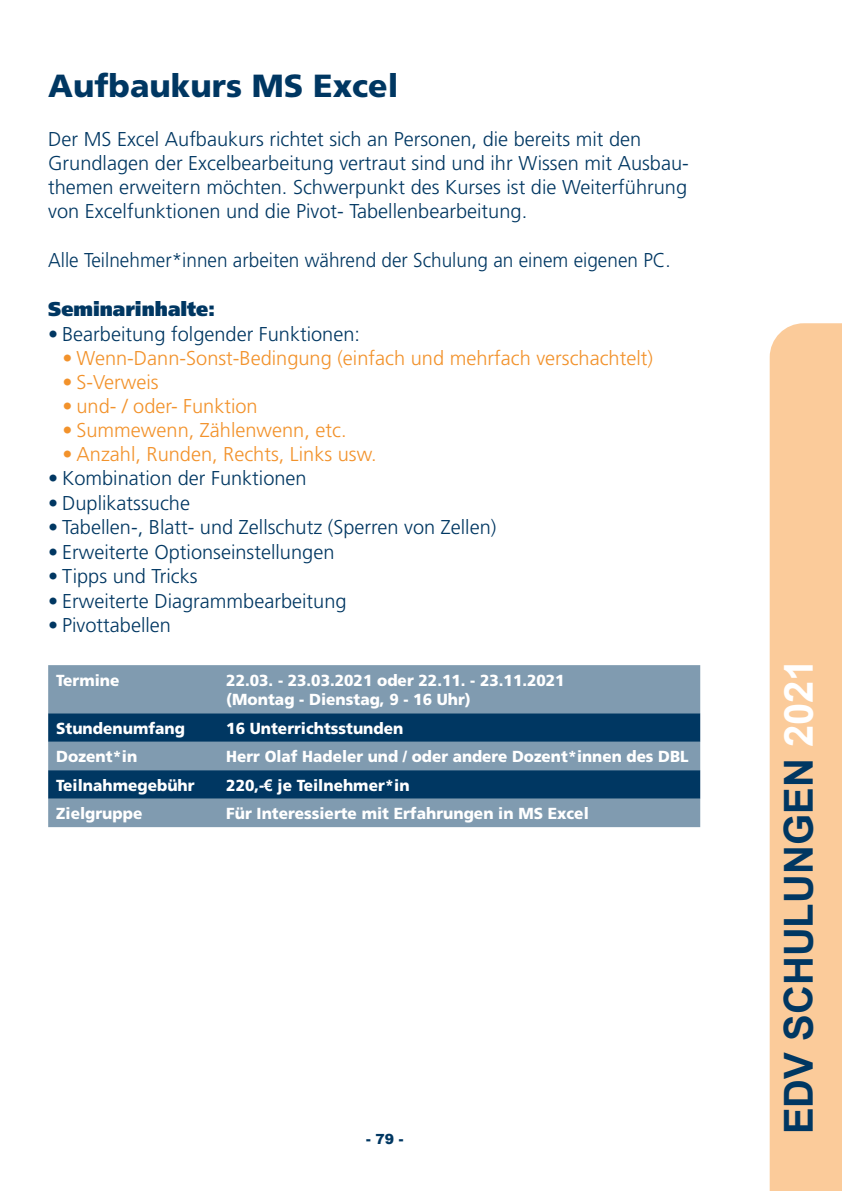
<style>
.page{position:relative;width:842px;height:1191px;background:#fff}
.page>*{position:absolute;margin:0;border:0;box-sizing:border-box;transform-origin:0 0}
.t1{font:700 40px "Arial";color:#003762}
.t2{font:900 32px "Frutiger";color:#003762}
.t3{font:300 20px/24px "Frutiger";color:#003762}
.t4{font:300 20px "Frutiger";color:#f2922b}
.t5{font:300 20px "Frutiger";color:#003762;scale:.95 1}
.t6{font:900 20px "Frutiger";color:#003762;scale:.96 1}
.t7{font:900 16px/19.6px "Frutiger";color:#fff;scale:.96 1}
.t8{font:900 16px "Frutiger";color:#fff;scale:.95 1}
.t9{font:900 14px "Arial";color:#003762}
.s1{font-family:"Arial";font-weight:700}
.s2{color:#fff}
</style>
<div class="page">
<div style="left:770px;top:323px;width:72px;height:868px;background:#fbcb9a"></div>
<div style="left:48px;top:665px;width:652px;height:162px;background:#809bb0"></div>
<svg style="left:48px;top:713px;width:652px;height:85px;background:#2c597c"></svg>
<h2 class="t2" style="left:48px;top:66px;width:352px">Aufbaukurs MS Excel</h2>
<p class="t3" style="left:48px;top:127px;width:642px">Der MS Excel Aufbaukurs richtet sich an Personen, die bereits mit den Grundlagen der Excelbearbeitung vertraut sind und ihr Wissen mit Ausbau&shy;themen erweitern möchten. Schwerpunkt des Kurses ist die Weiterführung von Excelfunktionen und die Pivot- Tabellenbearbeitung.</p>
<p class="t5" style="left:48px;top:249px;width:657px">Alle Teilnehmer*innen arbeiten während der Schulung an einem eigenen PC.</p>
<p class="t6" style="left:48px;top:297px;width:176px">Seminarinhalte:</p>
<p class="t3" style="left:48px;top:321px;width:313px">• Bearbeitung folgender Funktionen:</p>
<p class="t4" style="left:63px;top:346px;width:592px">• Wenn-Dann-Sonst-Bedingung (einfach und mehrfach verschachtelt)</p>
<p class="t4" style="left:63px;top:370px;width:98px">• S-Verweis</p>
<p class="t4" style="left:63px;top:394px;width:197px">• und- / oder- Funktion</p>
<p class="t4" style="left:63px;top:418px;width:286px">• Summewenn, Zählenwenn, etc.</p>
<p class="t4" style="left:63px;top:442px;width:316px">• Anzahl, Runden, Rechts, Links usw.</p>
<p class="t3" style="left:48px;top:466px;width:260px">• Kombination der Funktionen</p>
<p class="t3" style="left:48px;top:490px;width:143px">• Duplikatssuche</p>
<p class="t3" style="left:48px;top:515px;width:450px">• Tabellen-, Blatt- und Zellschutz (Sperren von Zellen)</p>
<p class="t3" style="left:48px;top:539px;width:288px">• Erweiterte Optionseinstellungen</p>
<p class="t3" style="left:48px;top:564px;width:151px">• Tipps und Tricks</p>
<p class="t3" style="left:48px;top:588px;width:300px">• Erweiterte Diagrammbearbeitung</p>
<p class="t3" style="left:48px;top:613px;width:124px">• Pivottabellen</p>
<p class="t7" style="left:56px;top:670px;width:67px">Termine</p>
<p class="t7" style="left:226px;top:670px;width:354px">22.03. - 23.03.2021 oder 22.11. - 23.11.2021 (Montag - Dienstag, 9 - 16 Uhr)</p>
<p class="t7" style="left:56px;top:718px;width:136px">Stundenumfang</p>
<p class="t7" style="left:226px;top:718px;width:186px">16 Unterrichtsstunden</p>
<p class="t7" style="left:56px;top:746px;width:86px">Dozent*in</p>
<p class="t8" style="left:226px;top:747px;width:488px">Herr Olaf Hadeler und / oder andere Dozent*innen des DBL</p>
<p class="t7" style="left:56px;top:775px;width:146px">Teilnahmegebühr</p>
<p class="t7" style="left:226px;top:775px;width:192px">220,-<span class="s1">€</span> je Teilnehmer*in</p>
<p class="t7" style="left:56px;top:803px;width:91px">Zielgruppe</p>
<p class="t7" style="left:226px;top:803px;width:379px">Für Interessierte mit Erfahrungen in MS Excel</p>
<p class="t9" style="left:366px;top:1129px;width:39px">- 79 -</p>
<h1 class="t1" style="left:772px;top:1134px;width:477px;rotate:-90deg">EDV SCHULUNGEN <span class="s2">2021</span></h1>
</div>
